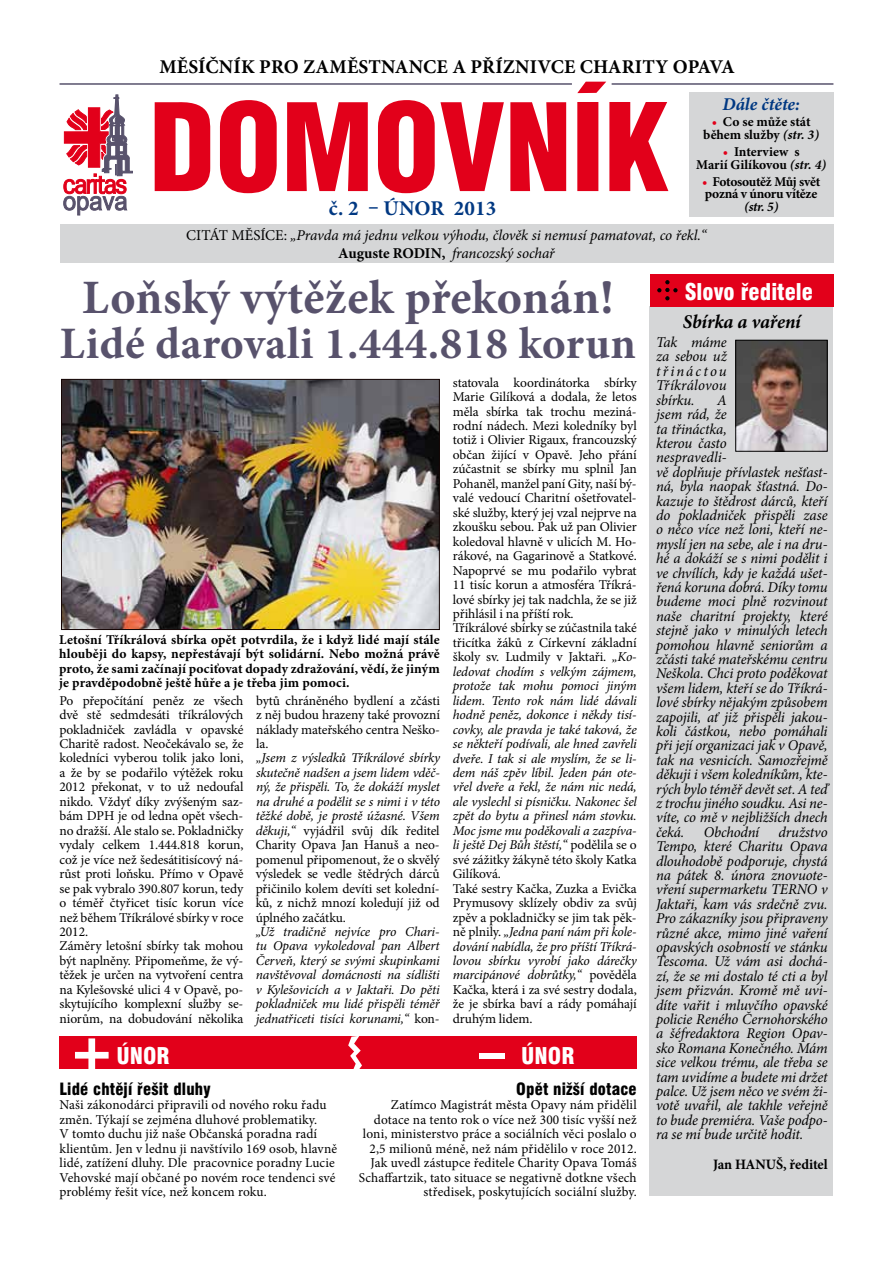
<style>
.page{position:relative;width:893px;height:1263px;background:#fff}
.page>*{position:absolute;margin:0;border:0;box-sizing:border-box;transform-origin:0 0}
.t1{font:700 72px "Friz Qua Itc TEE";color:#fff}
.t2{font:700 48px "Minion Pro";letter-spacing:.01em;color:#58526c}
.t3{font:700 45px "Minion Pro";letter-spacing:.01em;color:#58526c}
.t4{font:900 condensed 22.5px "Swiss 721 BTCE";color:#fff}
.t5{font:700 21px "Minion Pro";letter-spacing:.01em;color:#003882}
.t6{font:700 19.5px "Minion Pro";letter-spacing:.2em;color:#000}
.t7{font:italic 700 19.5px "Minion Pro";letter-spacing:-.01em;color:#000}
.t8{font:italic 700 18px "Minion Pro";letter-spacing:.005em;color:#003882}
.t9{font:900 condensed 16.5px "Swiss 721 BTCE";letter-spacing:.01em;color:#000}
.t10{font:italic 15px/14.4px "Minion Pro";letter-spacing:-.01em;color:#000;text-align:justify}
.t11{font:700 14.4px "Minion Pro";letter-spacing:-.01em;color:#000}
.t12{font:13.5px/14.4px "Minion Pro";letter-spacing:-.005em;color:#000}
.t13{font:700 13.5px/14.4px "Minion Pro";color:#000;text-align:center}
.t14{font:italic 13.5px/14.4px "Minion Pro";letter-spacing:-.015em;color:#000;text-align:justify}
.t15{font:700 13.5px/12.8px "Minion Pro";letter-spacing:-.02em;color:#000}
.t16{font:italic 700 13.5px "Minion Pro";color:#000}
.s1{color:#e2001a}
.s2{font-style:italic}
.s3{font-style:normal}
.s4{font-weight:700;font-style:normal}
</style>
<div class="page">
<svg style="left:63px;top:94px;width:70px;height:121px"></svg>
<div style="left:650px;top:306px;width:183px;height:890px;background:#d5d6d7"></div>
<div style="left:649px;top:274px;width:184px;height:32px;background:#e2001a"></div>
<svg style="left:657px;top:280px;width:20px;height:20px"></svg>
<img style="left:737px;top:342px;width:89px;height:108px">
<div style="left:735px;top:340px;width:93px;height:112px;border:1px solid #000"></div>
<hr style="left:612px;top:83px;width:221px;height:2px;background:#58526c">
<hr style="left:60px;top:83px;width:512px;height:2px;background:#58526c">
<svg style="left:155px;top:82px;width:513px;height:111px;fill:#e2001a"></svg>
<div style="left:60px;top:225px;width:773px;height:38px;background:#d5d6d7"></div>
<div style="left:60px;top:1037px;width:577px;height:32px;background:#e2001a"></div>
<svg style="left:348px;top:1036px;width:14px;height:33px"></svg>
<div style="left:479px;top:1053px;width:26px;height:6px;background:#fff"></div>
<div style="left:689px;top:92px;width:144px;height:125px;background:#d5d6d7"></div>
<img style="left:63px;top:381px;width:375px;height:247px">
<div style="left:61px;top:379px;width:379px;height:251px;border:1px solid #160706"></div>
<h3 class="t6" style="left:159px;top:53px;width:224px">Měsíčník pro zaměstnan</h3>
<h3 class="t6" style="left:423px;top:53px;width:172px">ce a příznivce Cha</h3>
<h3 class="t6" style="left:622px;top:53px;width:110px">rity Opava</h3>
<h3 class="t5" style="left:329px;top:194px;width:169px">č. 2 – ÚNOR 2013</h3>
<h3 class="t8" style="left:722px;top:91px;width:79px">Dále čtěte:</h3>
<p class="t13" style="left:703px;top:115px;width:117px;line-height:12.8px"><span class="s1">•</span> Co se může stát během služby <span class="s2">(str. 3)</span></p>
<p class="t13" style="left:696px;top:145px;width:131px;line-height:12.8px"><span class="s1">•</span> Interview s<br>Marií Gilíkovou <span class="s2">(str. 4)</span></p>
<p class="t15" style="left:702px;top:175px;width:120px"><span class="s1">•</span> Fotosoutěž Můj svět pozná v únoru vítěze</p>
<p class="t16" style="left:744px;top:197px;width:36px">(str. 5)</p>
<p class="t10" style="left:186px;top:227px;width:522px;line-height:18px;text-align:center"><span class="s3">CITÁT MĚSÍCE:</span> „Pravda má jednu velkou výhodu, člověk si nemusí pamatovat, co řekl.“<br><span class="s4">Auguste RODIN,</span> francozský sochař</p>
<h2 class="t2" style="left:82px;top:264px;width:533px">Loňský výtěžek překonán!</h2>
<h3 class="t3" style="left:60px;top:312px;width:578px">Lidé darovali 1.444.818 korun</h3>
<p class="t13" style="left:59px;top:632px;width:382px;text-align:justify">Letošní Tříkrálová sbírka opět potvrdila, že i když lidé mají stále hlouběji do kapsy, nepřestávají být solidární. Nebo možná právě proto, že sami začínají pociťovat dopady zdražování, vědí, že jiným je pravděpodobně ještě hůře a je třeba jim pomoci.</p>
<p class="t12" style="left:60px;top:693px;width:185px">Po přepočítání peněz ze všech dvě stě sedmdesáti tříkrálových pokladniček zavládla v opavské<br>Charitě radost. Neočekávalo se, že koledníci vyberou tolik jako loni, a že by se podařilo výtěžek roku<br>2012 překonat, v to už nedoufal nikdo. Vždyť díky zvýšeným saz&shy;bám DPH je od ledna opět všech&shy;no dražší. Ale stalo se. Pokladničky vydaly celkem 1.444.818 korun, což je více než šedesátitisícový ná&shy;růst proti loňsku. Přímo v Opavě se pak vybralo 390.807 korun, tedy o téměř čtyřicet tisíc korun více než během Tříkrálové sbírky v roce<br>2012.<br>Záměry letošní sbírky tak mohou být naplněny. Připomeňme, že vý&shy;těžek je určen na vytvoření centra na Kylešovské ulici 4 v Opavě, po&shy;skytujícího komplexní služby se&shy;niorům, na dobudování několika</p>
<p class="t12" style="left:256px;top:693px;width:185px;text-align:justify">bytů chráněného bydlení a zčásti z něj budou hrazeny také provozní náklady mateřského centra Neško&shy;la.</p>
<p class="t12" style="left:256px;top:751px;width:186px;text-align:justify"><span class="s2">„Jsem z výsledků Tříkrálové sbírky skutečně nadšen a jsem lidem vděč&shy;ný, že přispěli. To, že dokáží myslet na druhé a podělit se s nimi i v této těžké době, je prostě úžasné. Všem děkuji,“</span> vyjádřil svůj dík ředitel Charity Opava Jan Hanuš a neo&shy;pomenul připomenout, že o skvělý výsledek se vedle štědrých dárců přičinilo kolem devíti set kolední&shy;ků, z nichž mnozí koledují již od úplného začátku.</p>
<p class="t14" style="left:256px;top:924px;width:185px">„Už tradičně nejvíce pro Chari&shy;tu Opava vykoledoval pan Albert Červeň, který se svými skupinkami navštěvoval domácnosti na sídlišti v Kylešovicích a v Jaktaři. Do pěti pokladniček mu lidé přispěli téměř jednatřiceti tisíci korunami,“ <span class="s3">kon-</span></p>
<p class="t12" style="left:453px;top:375px;width:185px">statovala koordinátorka sbírky<br>Marie Gilíková a dodala, že letos měla sbírka tak trochu meziná&shy;rodní nádech. Mezi koledníky byl totiž i Olivier Rigaux, francouzský občan žijící v Opavě. Jeho přání zúčastnit se sbírky mu splnil Jan<br>Pohaněl, manžel paní Gity, naší bý&shy;valé vedoucí Charitní ošetřovatel&shy;ské služby, který jej vzal nejprve na zkoušku sebou. Pak už pan Olivier koledoval hlavně v ulicích M. Ho&shy;rákové, na Gagarinově a Statkové.<br>Napoprvé se mu podařilo vybrat<br>11 tisíc korun a atmosféra Tříkrá&shy;lové sbírky jej tak nadchla, že se již přihlásil i na příští rok.<br>Tříkrálové sbírky se zúčastnila také třicítka žáků z Církevní základní školy sv. Ludmily v Jaktaři. <span class="s2">„Ko&shy;ledovat chodím s velkým zájmem, protože tak mohu pomoci jiným lidem. Tento rok nám lidé dávali hodně peněz, dokonce i někdy tisí&shy;covky, ale pravda je také taková, že se někteří podívali, ale hned zavřeli dveře. I tak si ale myslím, že se li&shy;dem náš zpěv líbil. Jeden pán ote&shy;vřel dveře a řekl, že nám nic nedá, ale vyslechl si písničku. Nakonec šel zpět do bytu a přinesl nám stovku.<br>Moc jsme mu poděkovali a zazpíva&shy;li ještě Dej Bůh štěstí,“</span> podělila se o své zážitky žákyně této školy Katka<br>Gilíková.<br>Také sestry Kačka, Zuzka a Evička<br>Prymusovy sklízely obdiv za svůj zpěv a pokladničky se jim tak pěk&shy;ně plnily. <span class="s2">„Jedna paní nám při kole&shy;dování nabídla, že pro příští Tříkrá&shy;lovou sbírku vyrobí jako dárečky marcipánové dobrůtky,“</span> pověděla<br>Kačka, která i za své sestry dodala, že je sbírka baví a rády pomáhají druhým lidem.</p>
<h1 class="t1" style="left:70px;top:1014px;width:45px">+</h1>
<h3 class="t4" style="left:116px;top:1041px;width:55px">ÚNOR</h3>
<h3 class="t4" style="left:521px;top:1041px;width:55px">ÚNOR</h3>
<p class="t9" style="left:60px;top:1078px;width:153px">Lidé chtějí řešit dluhy</p>
<p class="t12" style="left:60px;top:1098px;width:279px">Naši zákonodárci připravili od nového roku řadu změn. Týkají se zejména dluhové problematiky.<br>V tomto duchu již naše Občanská poradna radí klientům. Jen v lednu ji navštívilo 169 osob, hlavně lidé, zatížení dluhy. Dle pracovnice poradny Lucie Vehovské mají občané po novém roce tendenci své problémy řešit více, než koncem roku.</p>
<p class="t9" style="left:516px;top:1078px;width:122px">Opět nižší dotace</p>
<p class="t12" style="left:359px;top:1098px;width:279px;text-align:right">Zatímco Magistrát města Opavy nám přidělil dotace na tento rok o více než 300 tisíc vyšší než loni, ministerstvo práce a sociálních věci poslalo o 2,5 milionů méně, než nám přidělilo v roce 2012.<br>Jak uvedl zástupce ředitele Charity Opava Tomáš Schaffartzik, tato situace se negativně dotkne všech středisek, poskytujících sociální služby.</p>
<h3 class="t4" style="left:685px;top:276px;width:130px">Slovo ředitele</h3>
<h3 class="t7" style="left:683px;top:308px;width:120px">Sbírka a vaření</h3>
<p class="t10" style="left:656px;top:335px;width:72px">Tak máme za sebou už třináctou Tříkrálovou sbírku.</p>
<p class="t10" style="left:656px;top:393px;width:173px;text-align:left;text-indent:61px">A<br>jsem rád, že<br>ta třináctka,<br>kterou často<br>nespravedli-<br>vě doplňuje přívlastek nešťast&shy;ná, byla naopak šťastná. Do&shy;kazuje to štědrost dárců, kteří do pokladniček přispěli zase o něco více než loni, kteří ne&shy;myslí jen na sebe, ale i na dru&shy;hé a dokáží se s nimi podělit i ve chvílích, kdy je každá ušet&shy;řená koruna dobrá. Díky tomu budeme moci plně rozvinout naše charitní projekty, které stejně jako v minulých letech pomohou hlavně seniorům a zčásti také mateřskému centru<br>Neškola. Chci proto poděkovat všem lidem, kteří se do Tříkrá&shy;lové sbírky nějakým způsobem zapojili, ať již přispěli jakou&shy;koli částkou, nebo pomáhali při její organizaci jak v Opavě, tak na vesnicích. Samozřejmě děkuji i všem koledníkům, kte&shy;rých bylo téměř devět set. A teď z trochu jiného soudku. Asi ne&shy;víte, co mě v nejbližších dnech čeká.</p>
<p class="t10" style="left:656px;top:825px;width:173px;text-indent:123px">družstvo Tempo, které Charitu Opava dlouhodobě podporuje, chystá na pátek 8. února znovuote&shy;vření supermarketu TERNO v Jaktaři, kam vás srdečně zvu.<br>Pro zákazníky jsou připraveny různé akce, mimo jiné vaření opavských osobností ve stánku Tescoma. Už vám asi dochá&shy;zí, že se mi dostalo té cti a byl jsem přizván. Kromě mě uvi&shy;díte vařit i mluvčího opavské policie Reného Černohorského a šéfredaktora Region Opav&shy;sko Romana Konečného. Mám sice velkou trému, ale třeba se tam uvidíme a budete mi držet palce. Už jsem něco ve svém ži&shy;votě uvařil, ale takhle veřejně to bude premiéra. Vaše podpo&shy;ra se mi bude určitě hodit.</p>
<p class="t11" style="left:713px;top:1154px;width:116px">Jan HANUŠ, ředitel</p>
<p class="t10" style="left:704px;top:825px;width:57px">Obchodní</p>
</div>
